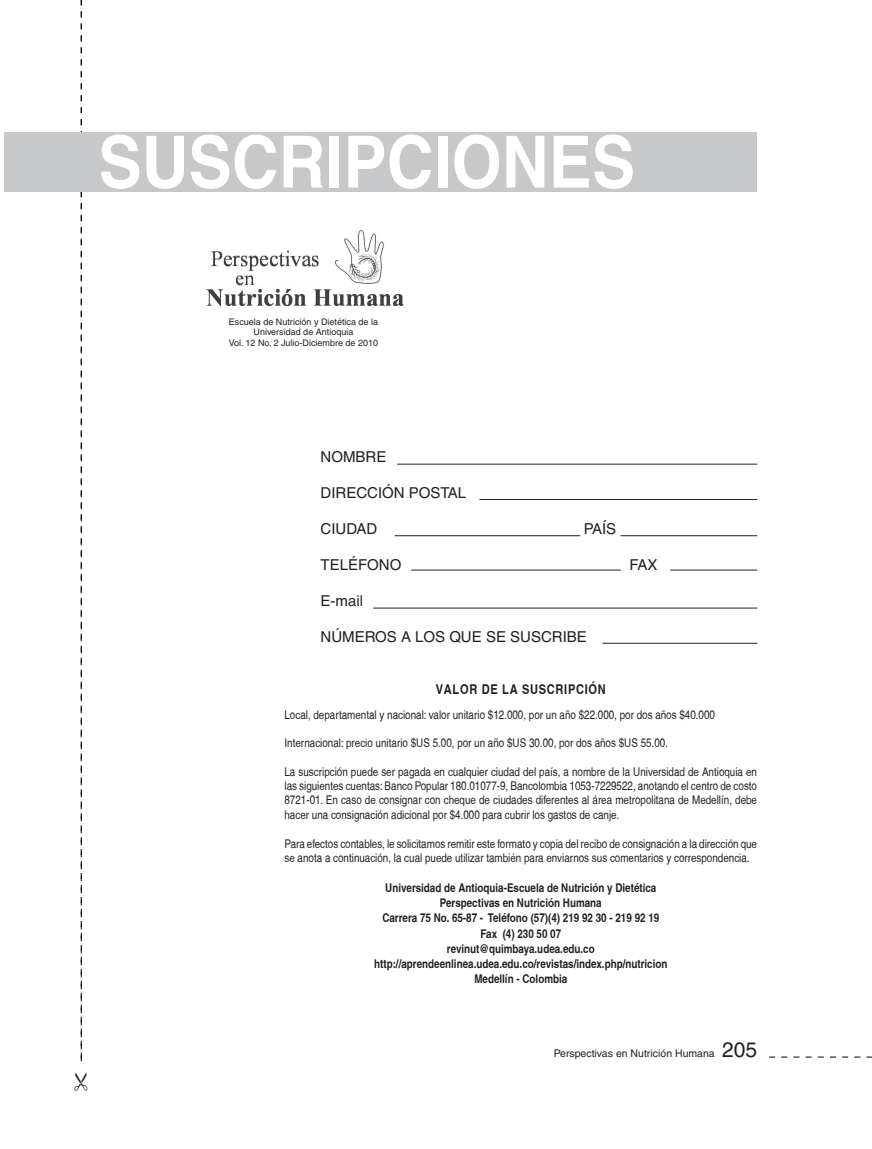
<style>
.page{position:relative;width:872px;height:1149px;background:#fff}
.page>*{position:absolute;margin:0;border:0;box-sizing:border-box;transform-origin:0 0}
.t1{font:700 72px "Helvetica";color:#fff;scale:.9 1}
.t2{font:15px "Helvetica";color:#231f20}
.t3{font:700 condensed 13.5px "Helvetica";letter-spacing:.05em;color:#231f20}
.t4{font:condensed 12px/14.4px "Helvetica";color:#231f20;text-align:justify}
.t5{font:700 condensed 12px/15.3px "Helvetica";color:#231f20;text-align:center}
.t6{font:10.5px "Helvetica";color:#231f20}
.t7{font:9px/10.8px "Helvetica";color:#231f20;text-align:center}
.s1{font-size:21px}
</style>
<div class="page">
<svg style="left:769px;top:1056px;width:103px;height:1px"></svg>
<svg style="left:81px;top:0;width:1px;height:1060px"></svg>
<div style="left:5px;top:132px;width:752px;height:59px;background:#c7c8ca"></div>
<img style="left:206px;top:230px;width:198px;height:75px">
<hr style="left:397px;top:463px;width:359px;height:1px;background:#231f20">
<hr style="left:480px;top:499px;width:276px;height:1px;background:#231f20">
<hr style="left:395px;top:535px;width:185px;height:1px;background:#231f20">
<hr style="left:621px;top:535px;width:135px;height:1px;background:#231f20">
<hr style="left:412px;top:569px;width:208px;height:1px;background:#231f20">
<hr style="left:373px;top:607px;width:383px;height:1px;background:#231f20">
<hr style="left:670px;top:569px;width:86px;height:1px;background:#231f20">
<hr style="left:603px;top:642px;width:153px;height:1px;background:#231f20">
<h1 class="t1" style="left:99px;top:118px;width:598px">SUSCRIPCIONES</h1>
<p class="t7" style="left:229px;top:316px;width:151px">Escuela de Nutrición y Dietética de la<br>Universidad de Antioquia<br>Vol. 12 No. 2 Julio-Diciembre de 2010</p>
<p class="t2" style="left:320px;top:447px;width:67px">NOMBRE</p>
<p class="t2" style="left:320px;top:483px;width:147px">DIRECCIÓN POSTAL</p>
<p class="t2" style="left:320px;top:519px;width:58px">CIUDAD</p>
<p class="t2" style="left:584px;top:519px;width:34px">PAÍS</p>
<p class="t2" style="left:320px;top:555px;width:82px">TELÉFONO</p>
<p class="t2" style="left:629px;top:555px;width:29px">FAX</p>
<p class="t2" style="left:320px;top:591px;width:44px">E-mail</p>
<p class="t2" style="left:320px;top:627px;width:268px">NÚMEROS A LOS QUE SE SUSCRIBE</p>
<p class="t3" style="left:436px;top:680px;width:171px">VALOR DE LA SUSCRIPCIÓN</p>
<p class="t4" style="left:284px;top:707px;width:432px">Local, departamental y nacional: valor unitario $12.000, por un año $22.000, por dos años $40.000</p>
<p class="t4" style="left:284px;top:735px;width:385px">Internacional: precio unitario $US 5.00, por un año $US 30.00, por dos años $US 55.00.</p>
<p class="t4" style="left:284px;top:763px;width:474px">La suscripción puede ser pagada en cualquier ciudad del país, a nombre de la Universidad de Antioquia en las siguientes cuentas: Banco Popular 180.01077-9, Bancolombia 1053-7229522, anotando el centro de costo 8721-01. En caso de consignar con cheque de ciudades diferentes al área metropolitana de Medellín, debe hacer una consignación adicional por $4.000 para cubrir los gastos de canje.</p>
<p class="t4" style="left:284px;top:836px;width:474px">Para efectos contables, le solicitamos remitir este formato y copia del recibo de consignación a la dirección que se anota a continuación, la cual puede utilizar también para enviarnos sus comentarios y correspondencia.</p>
<p class="t5" style="left:374px;top:879px;width:295px">Universidad de Antioquia-Escuela de Nutrición y Dietética Perspectivas en Nutrición Humana<br>Carrera 75 No. 65-87 - Teléfono (57)(4) 219 92 30 - 219 92 19<br>Fax (4) 230 50 07<br>revinut@quimbaya.udea.edu.co http://aprendeenlinea.udea.edu.co/revistas/index.php/nutricion Medellín - Colombia</p>
<p class="t6" style="left:554px;top:1046px;width:205px">Perspectivas en Nutrición Humana <span class="s1">205</span></p>
</div>
